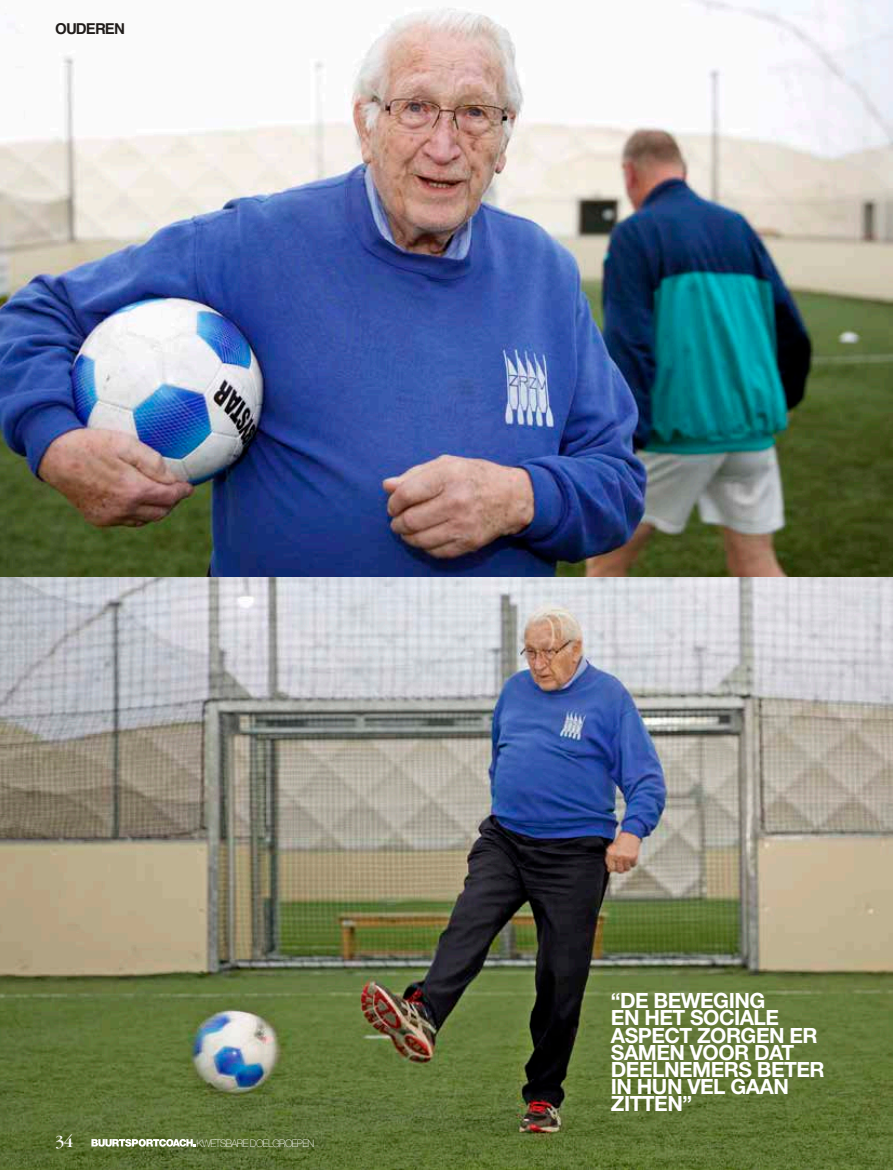
<style>
.page{position:relative;width:893px;height:1170px;background:#fff}
.page>*{position:absolute;margin:0;border:0;box-sizing:border-box;transform-origin:0 0}
.t1{font:700 21px/17.1px "Helvetica Neue LT Std";letter-spacing:-.025em;color:#fff}
.t2{font:18px "Garamond";color:#fff}
.t3{font:700 15px "Helvetica";letter-spacing:-.06em;color:#201c1a}
.t4{font:100 10.35px "Helvetica Neue LT Std";letter-spacing:-.06em;color:#fff}
</style>
<div class="page">
<img style="left:0;top:576px;width:893px;height:593px">
<svg style="left:91px;top:1138px;width:104px;height:8px"></svg>
<img style="left:0;top:0;width:893px;height:576px">
<p class="t3" style="left:55px;top:16px;width:71px">OUDEREN</p>
<p class="t2" style="left:55px;top:1131px;width:20px">34</p>
<p class="t4" style="left:196px;top:1136px;width:119px">KWETSBARE DOELGROEPEN</p>
<p class="t1" style="left:611px;top:991px;width:215px">“DE BEWEGING<br>EN HET SOCIALE<br>ASPECT ZORGEN ER<br>SAMEN VOOR DAT<br>DEELNEMERS BETER<br>IN HUN VEL GAAN<br>ZITTEN”</p>
</div>
